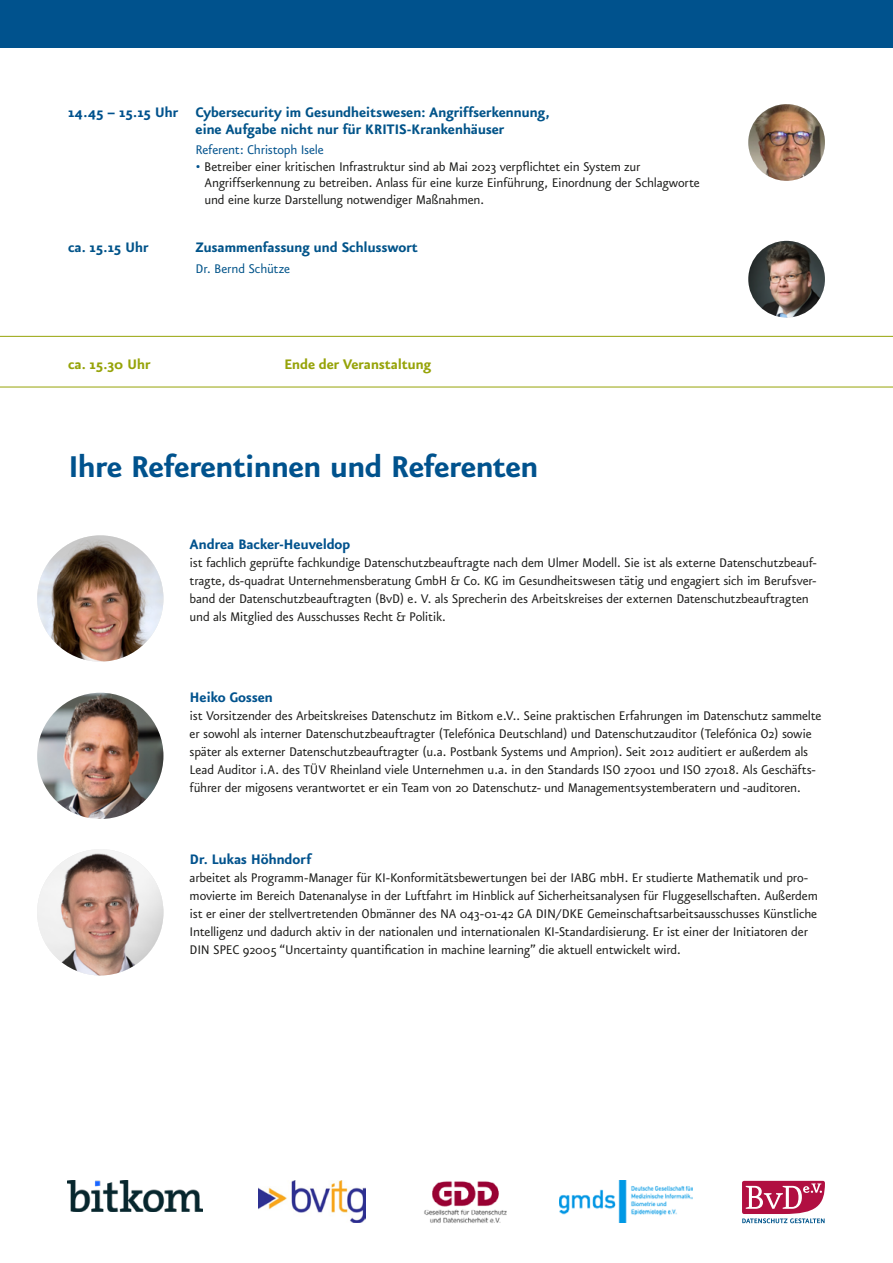
<style>
.page{position:relative;width:893px;height:1263px;background:#fff}
.page>*{position:absolute;margin:0;border:0;box-sizing:border-box;transform-origin:0 0}
.t1{font:700 36px "Eureka Sans";letter-spacing:-.025em;color:#00528d}
.t2{font:700 16.5px/16.5px "Eureka Sans";letter-spacing:-.02em;color:#005389}
.t3{font:700 16.5px "Eureka Sans";letter-spacing:-.02em;color:#00528d}
.t4{font:700 16.5px "Eureka Sans";letter-spacing:-.02em;color:#96a308}
.t5{font:15px/18px "Eureka Sans";letter-spacing:-.015em;color:#1d1d1b}
.t6{font:15px "Eureka Sans";letter-spacing:-.015em;color:#00528d}
.t7{font:15px "Eureka Sans";letter-spacing:-.015em;color:#005389}
.s1{color:#00528d}
</style>
<div class="page">
<img style="left:748px;top:104px;width:77px;height:77px;border-radius:38px">
<img style="left:748px;top:241px;width:77px;height:76px;border-radius:38px">
<hr style="left:0;top:336px;width:893px;height:1px;background:#96a308">
<hr style="left:0;top:387px;width:893px;height:1px;background:#96a308">
<div style="left:0;top:0;width:893px;height:47px;background:#00528d"></div>
<img style="left:37px;top:535px;width:126px;height:127px;border-radius:63px">
<img style="left:37px;top:693px;width:126px;height:126px;border-radius:63px">
<img style="left:37px;top:849px;width:126px;height:126px;border-radius:63px">
<img style="left:68px;top:1180px;width:134px;height:32px">
<svg style="left:742px;top:1181px;width:83px;height:42px"></svg>
<img style="left:259px;top:1181px;width:107px;height:42px">
<img style="left:424px;top:1181px;width:83px;height:42px">
<img style="left:560px;top:1181px;width:132px;height:42px">
<p class="t2" style="left:196px;top:104px;width:356px;text-indent:-128px"><span class="s1">14.45 – 15.15 Uhr</span> Cybersecurity im Gesundheitswesen: Angriffserkennung, eine Aufgabe nicht nur für KRITIS-Krankenhäuser</p>
<p class="t6" style="left:196px;top:143px;width:130px">Referent: Christoph Isele</p>
<p class="t5" style="left:205px;top:159px;width:497px;line-height:16.5px;text-indent:-9px"><span class="s1">•</span> Betreiber einer kritischen Infrastruktur sind ab Mai 2023 verpflichtet ein System zur<br>Angriffserkennung zu betreiben. Anlass für eine kurze Einführung, Einordnung der Schlagworte und eine kurze Darstellung notwendiger Maßnahmen.</p>
<p class="t2" style="left:68px;top:239px;width:82px">ca. 15.15 Uhr</p>
<p class="t2" style="left:196px;top:239px;width:224px">Zusammenfassung und Schlusswort</p>
<p class="t7" style="left:196px;top:261px;width:96px">Dr. Bernd Schütze</p>
<p class="t4" style="left:68px;top:356px;width:84px">ca. 15.30 Uhr</p>
<p class="t4" style="left:284px;top:356px;width:149px">Ende der Veranstaltung</p>
<h1 class="t1" style="left:68px;top:449px;width:472px">Ihre Referentinnen und Referenten</h1>
<p class="t3" style="left:190px;top:536px;width:162px">Andrea Backer-Heuveldop</p>
<p class="t5" style="left:190px;top:554px;width:628px">ist fachlich geprüfte fachkundige Datenschutzbeauftragte nach dem Ulmer Modell. Sie ist als externe Datenschutzbeauf&shy;tragte, ds-quadrat Unternehmensberatung GmbH &amp; Co. KG im Gesundheitswesen tätig und engagiert sich im Berufsver&shy;band der Datenschutzbeauftragten (BvD) e. V. als Sprecherin des Arbeitskreises der externen Datenschutzbeauftragten und als Mitglied des Ausschusses Recht &amp; Politik.</p>
<p class="t3" style="left:190px;top:689px;width:85px">Heiko Gossen</p>
<p class="t5" style="left:190px;top:707px;width:633px">ist Vorsitzender des Arbeitskreises Datenschutz im Bitkom e.V.. Seine praktischen Erfahrungen im Datenschutz sammelte er sowohl als interner Datenschutzbeauftragter (Telefónica Deutschland) und Datenschutzauditor (Telefónica O2) sowie später als externer Datenschutzbeauftragter (u.a. Postbank Systems und Amprion). Seit 2012 auditiert er außerdem als Lead Auditor i.A. des TÜV Rheinland viele Unternehmen u.a. in den Standards ISO 27001 und ISO 27018. Als Geschäfts&shy;führer der migosens verantwortet er ein Team von 20 Datenschutz- und Managementsystemberatern und -auditoren.</p>
<p class="t3" style="left:190px;top:851px;width:123px">Dr. Lukas Höhndorf</p>
<p class="t5" style="left:190px;top:869px;width:630px">arbeitet als Programm-Manager für KI-Konformitätsbewertungen bei der IABG mbH. Er studierte Mathematik und pro&shy;movierte im Bereich Datenanalyse in der Luftfahrt im Hinblick auf Sicherheitsanalysen für Fluggesellschaften. Außerdem ist er einer der stellvertretenden Obmänner des NA 043-01-42 GA DIN/DKE Gemeinschaftsarbeitsausschusses Künstliche Intelligenz und dadurch aktiv in der nationalen und internationalen KI-Standardisierung. Er ist einer der Initiatoren der DIN SPEC 92005 “Uncertainty quantification in machine learning” die aktuell entwickelt wird.</p>
</div>
